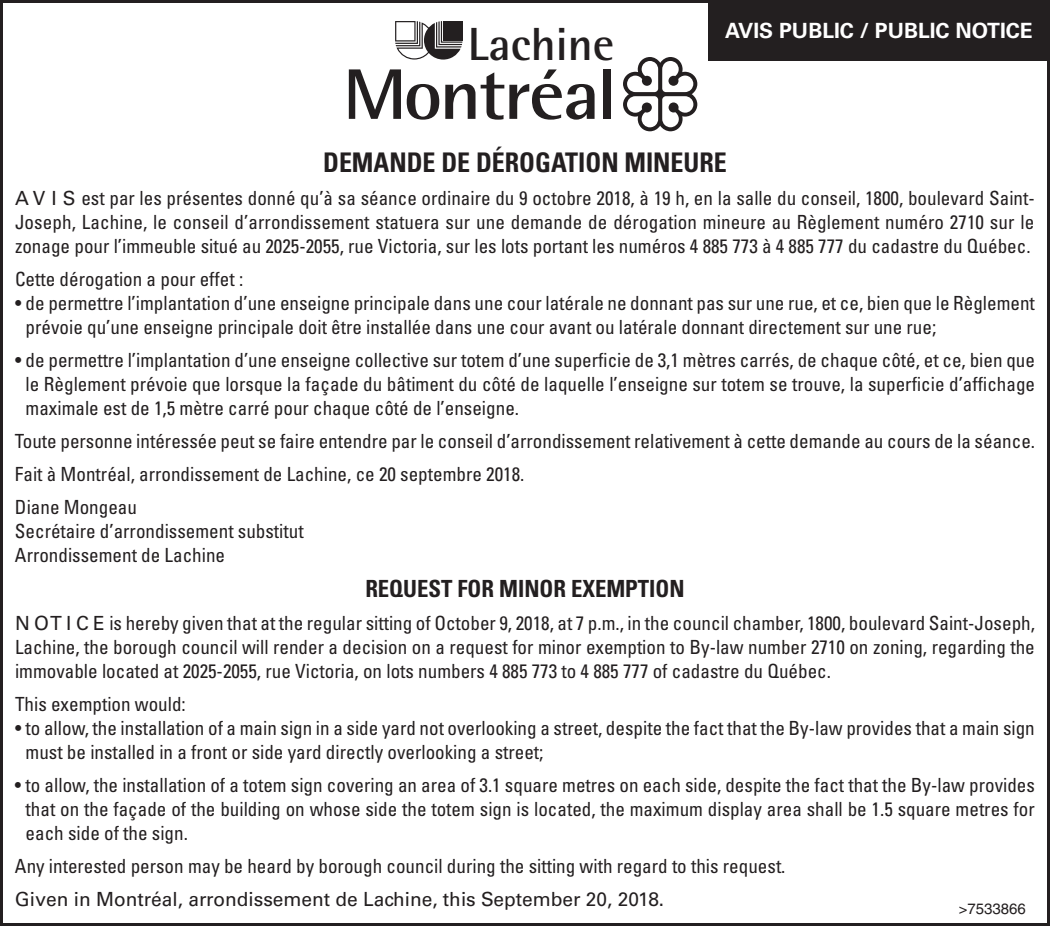
<style>
.page{position:relative;width:1050px;height:926px;background:#fff}
.page>*{position:absolute;margin:0;border:0;box-sizing:border-box;transform-origin:0 0}
.t1{font:700 107.4px "Rotis Semi Sans";color:#231f20}
.t2{font:700 46.5px "Rotis Semi Sans";color:#231f20}
.t3{font:700 condensed 27px "Univers LT Std";color:#231f20;scale:.96 1}
.t4{font:700 condensed 23.7px "Univers LT Std";color:#231f20;scale:.96 1}
.t5{font:700 21px "Univers LT Std";color:#fff}
.t6{font:condensed 19.5px/24px "Univers LT Std";color:#231f20;text-align:justify}
.t7{font:19.5px "Univers LT Std";color:#231f20}
.t8{font:15px "Helvetica LT Std";color:#231f20}
.s1{font-stretch:normal}
</style>
<div class="page">
<svg style="left:349px;top:69px;width:52px;height:50px"></svg>
<svg style="left:407px;top:84px;width:32px;height:36px"></svg>
<svg style="left:445px;top:69px;width:150px;height:51px"></svg>
<div style="left:603px;top:69px;width:7px;height:50px;background:#231f20"></div>
<svg style="left:623px;top:57px;width:74px;height:74px"></svg>
<div style="left:443px;top:21px;width:20px;height:19px;background:#231f20"></div>
<svg style="left:395px;top:21px;width:67px;height:39px"></svg>
<div style="left:708px;top:0;width:342px;height:60px;background:#231f20"></div>
<h2 class="t2" style="left:468px;top:16px;width:148px">Lachine</h2>
<p class="t5" style="left:725px;top:18px;width:309px">AVIS PUBLIC / PUBLIC NOTICE</p>
<h3 class="t3" style="left:323px;top:146px;width:422px">DEMANDE DE DÉROGATION MINEURE</h3>
<p class="t6" style="left:15px;top:186px;width:1021px"><span class="s1">A V I S</span> est par les présentes donné qu’à sa séance ordinaire du 9 octobre 2018, à 19 h, en la salle du conseil, 1800, boulevard Saint-Joseph, Lachine, le conseil d’arrondissement statuera sur une demande de dérogation mineure au Règlement numéro 2710 sur le zonage pour l’immeuble situé au 2025-2055, rue Victoria, sur les lots portant les numéros 4 885 773 à 4 885 777 du cadastre du Québec.</p>
<p class="t6" style="left:15px;top:267px;width:230px">Cette dérogation a pour effet :</p>
<p class="t6" style="left:26px;top:291px;width:1011px;text-indent:-11px">• de permettre l’implantation d’une enseigne principale dans une cour latérale ne donnant pas sur une rue, et ce, bien que le Règlement prévoie qu’une enseigne principale doit être installée dans une cour avant ou latérale donnant directement sur une rue;</p>
<p class="t6" style="left:26px;top:348px;width:1011px;text-indent:-11px">• de permettre l’implantation d’une enseigne collective sur totem d’une superficie de 3,1 mètres carrés, de chaque côté, et ce, bien que le Règlement prévoie que lorsque la façade du bâtiment du côté de laquelle l’enseigne sur totem se trouve, la superficie d’affichage maximale est de 1,5 mètre carré pour chaque côté de l’enseigne.</p>
<p class="t6" style="left:15px;top:425px;width:1022px;line-height:33px;text-align:left">Toute personne intéressée peut se faire entendre par le conseil d’arrondissement relativement à cette demande au cours de la séance.<br>Fait à Montréal, arrondissement de Lachine, ce 20 septembre 2018.<br>Diane Mongeau</p>
<p class="t6" style="left:15px;top:519px;width:290px">Secrétaire d’arrondissement substitut<br>Arrondissement de Lachine</p>
<p class="t4" style="left:365px;top:574px;width:334px">REQUEST FOR MINOR EXEMPTION</p>
<p class="t6" style="left:15px;top:610px;width:1022px"><span class="s1">N O T I C E</span> is hereby given that at the regular sitting of October 9, 2018, at 7 p.m., in the council chamber, 1800, boulevard Saint-Joseph, Lachine, the borough council will render a decision on a request for minor exemption to By-law number 2710 on zoning, regarding the immovable located at 2025-2055, rue Victoria, on lots numbers 4 885 773 to 4 885 777 of cadastre du Québec.</p>
<p class="t6" style="left:15px;top:691px;width:172px">This exemption would:</p>
<p class="t6" style="left:26px;top:715px;width:1011px;text-indent:-11px">• to allow, the installation of a main sign in a side yard not overlooking a street, despite the fact that the By-law provides that a main sign must be installed in a front or side yard directly overlooking a street;</p>
<p class="t6" style="left:26px;top:772px;width:1011px;text-indent:-11px">• to allow, the installation of a totem sign covering an area of 3.1 square metres on each side, despite the fact that the By-law provides that on the façade of the building on whose side the totem sign is located, the maximum display area shall be 1.5 square metres for each side of the sign.</p>
<p class="t6" style="left:15px;top:853px;width:772px">Any interested person may be heard by borough council during the sitting with regard to this request.</p>
<p class="t7" style="left:15px;top:887px;width:651px">Given in Montréal, arrondissement de Lachine, this September 20, 2018.</p>
<h1 class="t1" style="left:624px;top:285px;width:340px">Lachine</h1>
<p class="t8" style="left:959px;top:900px;width:69px">&gt;7533866</p>
</div>
